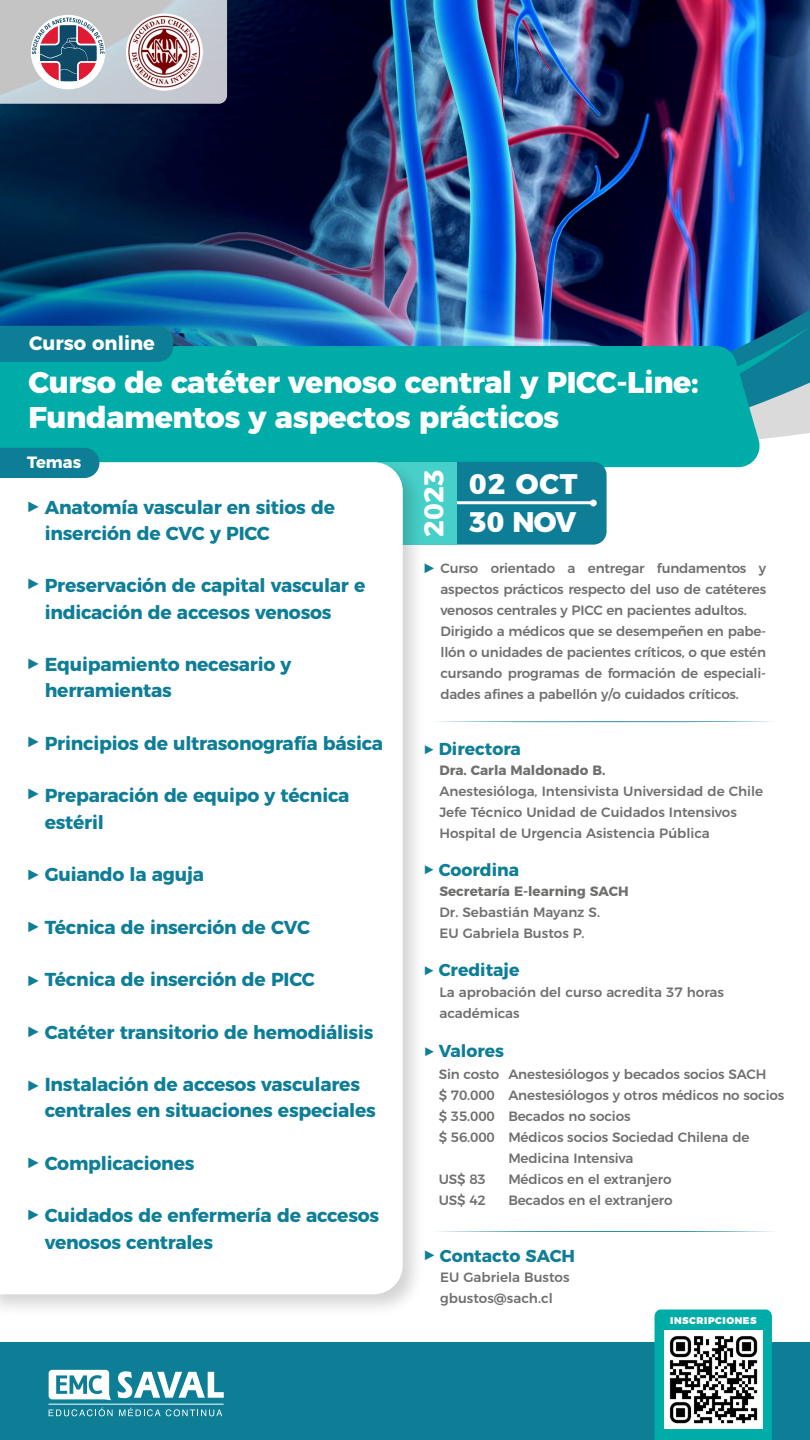
<style>
.page{position:relative;width:810px;height:1440px;background:#fff}
.page>*{position:absolute;margin:0;border:0;box-sizing:border-box;transform-origin:0 0}
.t1{font:800 30px/35.2px "Montserrat";letter-spacing:-.015em;color:#fff}
.t2{font:800 28.35px "Montserrat";letter-spacing:.015em;color:#fff}
.t3{font:700 27.15px "Montserrat";color:#fff}
.t4{font:700 19.5px "Montserrat";color:#fff}
.t5{font:700 18.75px/26.2px "Montserrat";letter-spacing:-.01em;color:#0e7e97}
.t6{font:700 18px "Bai Jamjuree";color:#0e7e97}
.t7{font:700 17.25px "Montserrat";color:#0e7e97}
.t8{font:700 16.5px "Bai Jamjuree";color:#0e7e97}
.t9{font:700 16.35px "Montserrat";color:#fff}
.t10{font:500 13.5px/21px "Montserrat";letter-spacing:-.01em;color:#706f6e}
.t11{font:700 13.5px "Montserrat";color:#706f6e}
.t12{font:900 9.75px "Montserrat";letter-spacing:.06em;color:#fff}
.s1{font-family:"Bai Jamjuree";font-size:18px}
.s2{font-family:"Bai Jamjuree";font-size:15px}
.s3{font-family:"Bai Jamjuree";font-size:16.5px}
</style>
<div class="page">
<svg style="left:436px;top:721px;width:337px;height:1px"></svg>
<svg style="left:436px;top:1231px;width:337px;height:1px"></svg>
<div style="left:0;top:1342px;width:810px;height:98px;background:#0e7e97"></div>
<img style="left:665px;top:0;width:145px;height:375px">
<img style="left:0;top:0;width:665px;height:346px">
<svg style="left:655px;top:1309px;width:117px;height:131px;background:#14b2ad"></svg>
<img style="left:665px;top:1331px;width:97px;height:97px">
<svg style="left:49px;top:1370px;width:62px;height:30px"></svg>
<svg style="left:118px;top:1371px;width:106px;height:27px"></svg>
<svg style="left:49px;top:1408px;width:64px;height:8px"></svg>
<svg style="left:119px;top:1408px;width:103px;height:8px"></svg>
<hr style="left:49px;top:1404px;width:175px;height:1px;background:#fff">
<div style="left:0;top:346px;width:762px;height:105px;background:#00aca7"></div>
<div style="left:0;top:326px;width:173px;height:36px;background:#0e7e97"></div>
<img style="left:0;top:0;width:240px;height:117px">
<svg style="left:0;top:0;width:227px;height:104px;background:#b6b5bc"></svg>
<div style="left:39px;top:24px;width:59px;height:59px;border:1px solid #fff;border-radius:50%"></div>
<svg style="left:396px;top:375px;width:414px;height:170px"></svg>
<hr style="left:427px;top:501px;width:166px;height:3px;background:#fff">
<div style="left:590px;top:500px;width:7px;height:6px;background:#fff;border-radius:50%"></div>
<div style="left:377px;top:462px;width:80px;height:83px;background:#47d0c9"></div>
<img style="left:0;top:451px;width:431px;height:857px">
<svg style="left:0;top:462px;width:403px;height:832px"></svg>
<div style="left:0;top:448px;width:99px;height:30px;background:#0e7e97"></div>
<img style="left:117px;top:4px;width:92px;height:97px">
<h3 class="t4" style="left:29px;top:327px;width:127px">Curso online</h3>
<h1 class="t1" style="left:28px;top:362px;width:672px">Curso de catéter venoso central y PICC-Line:<br>Fundamentos y aspectos prácticos</h1>
<h2 class="t2" style="left:469px;top:461px;width:110px">02 OCT</h2>
<p class="t9" style="left:27px;top:449px;width:56px">Temas</p>
<h3 class="t3" style="left:412px;top:537px;width:69px;rotate:-90deg">2023</h3>
<h3 class="t5" style="left:45px;top:492px;width:292px">Anatomía vascular en sitios de inserción de CVC y PICC</h3>
<h3 class="t5" style="left:45px;top:571px;width:322px">Preservación de capital vascular e indicación de accesos venosos</h3>
<h3 class="t5" style="left:45px;top:650px;width:248px">Equipamiento necesario y herramientas</h3>
<h3 class="t5" style="left:45px;top:729px;width:340px">Principios de ultrasonografía básica</h3>
<h3 class="t5" style="left:45px;top:781px;width:306px">Preparación de equipo y técnica estéril</h3>
<h3 class="t5" style="left:28px;top:860px;width:178px"><span class="s1">▶</span> Guiando la aguja</h3>
<h3 class="t5" style="left:45px;top:912px;width:267px">Técnica de inserción de CVC</h3>
<h3 class="t5" style="left:28px;top:965px;width:289px"><span class="s1">▶</span> Técnica de inserción de PICC</h3>
<h3 class="t5" style="left:45px;top:1017px;width:330px">Catéter transitorio de hemodiálisis</h3>
<h3 class="t5" style="left:45px;top:1070px;width:333px;text-indent:-17px"><span class="s1">▶</span> Instalación de accesos vasculares centrales en situaciones especiales</h3>
<h3 class="t5" style="left:45px;top:1149px;width:151px">Complicaciones</h3>
<h3 class="t5" style="left:45px;top:1201px;width:336px">Cuidados de enfermería de accesos venosos centrales</h3>
<h3 class="t6" style="left:28px;top:495px;width:13px">▶</h3>
<h2 class="t2" style="left:469px;top:498px;width:109px">30 NOV</h2>
<p class="t10" style="left:441px;top:556px;width:327px">Curso orientado a entregar fundamentos y aspectos prácticos respecto del uso de catéteres venosos centrales y PICC en pacientes adultos.<br>Dirigido a médicos que se desempeñen en pabe&shy;llón o unidades de pacientes críticos, o que estén cursando programas de formación de especiali&shy;dades afines a pabellón y/o cuidados críticos.</p>
<p class="t8" style="left:424px;top:558px;width:12px">▶</p>
<h3 class="t6" style="left:28px;top:572px;width:13px">▶</h3>
<h3 class="t6" style="left:28px;top:652px;width:13px">▶</h3>
<h3 class="t6" style="left:28px;top:730px;width:13px">▶</h3>
<p class="t7" style="left:425px;top:735px;width:98px"><span class="s2">▶</span> Directora</p>
<p class="t11" style="left:439px;top:760px;width:167px">Dra. Carla Maldonado B.</p>
<p class="t10" style="left:439px;top:780px;width:325px">Anestesióloga, Intensivista Universidad de Chile<br>Jefe Técnico Unidad de Cuidados Intensivos<br>Hospital de Urgencia Asistencia Pública</p>
<h3 class="t6" style="left:28px;top:783px;width:13px">▶</h3>
<p class="t7" style="left:425px;top:855px;width:96px"><span class="s2">▶</span> Coordina</p>
<p class="t11" style="left:439px;top:880px;width:191px">Secretaría E-learning SACH</p>
<p class="t10" style="left:439px;top:901px;width:162px">Dr. Sebastián Mayanz S.<br>EU Gabriela Bustos P.</p>
<h3 class="t6" style="left:28px;top:915px;width:13px">▶</h3>
<p class="t7" style="left:425px;top:956px;width:97px"><span class="s2">▶</span> Creditaje</p>
<p class="t10" style="left:439px;top:980px;width:286px">La aprobación del curso acredita 37 horas académicas</p>
<h3 class="t6" style="left:28px;top:1020px;width:13px">▶</h3>
<p class="t7" style="left:425px;top:1037px;width:81px"><span class="s2">▶</span> Valores</p>
<p class="t10" style="left:439px;top:1063px;width:62px">Sin costo $ 70.000 $ 35.000 $ 56.000</p>
<p class="t10" style="left:439px;top:1168px;width:49px">US$ 83<br>US$ 42</p>
<p class="t10" style="left:508px;top:1063px;width:278px">Anestesiólogos y becados socios SACH<br>Anestesiólogos y otros médicos no socios<br>Becados no socios<br>Médicos socios Sociedad Chilena de<br>Medicina Intensiva<br>Médicos en el extranjero<br>Becados en el extranjero</p>
<h3 class="t6" style="left:28px;top:1151px;width:13px">▶</h3>
<h3 class="t6" style="left:28px;top:1204px;width:13px">▶</h3>
<p class="t7" style="left:425px;top:1241px;width:152px"><span class="s3">▶</span> Contacto SACH</p>
<p class="t10" style="left:440px;top:1266px;width:131px">EU Gabriela Bustos gbustos@sach.cl</p>
<p class="t12" style="left:670px;top:1312px;width:88px">INSCRIPCIONES</p>
</div>
